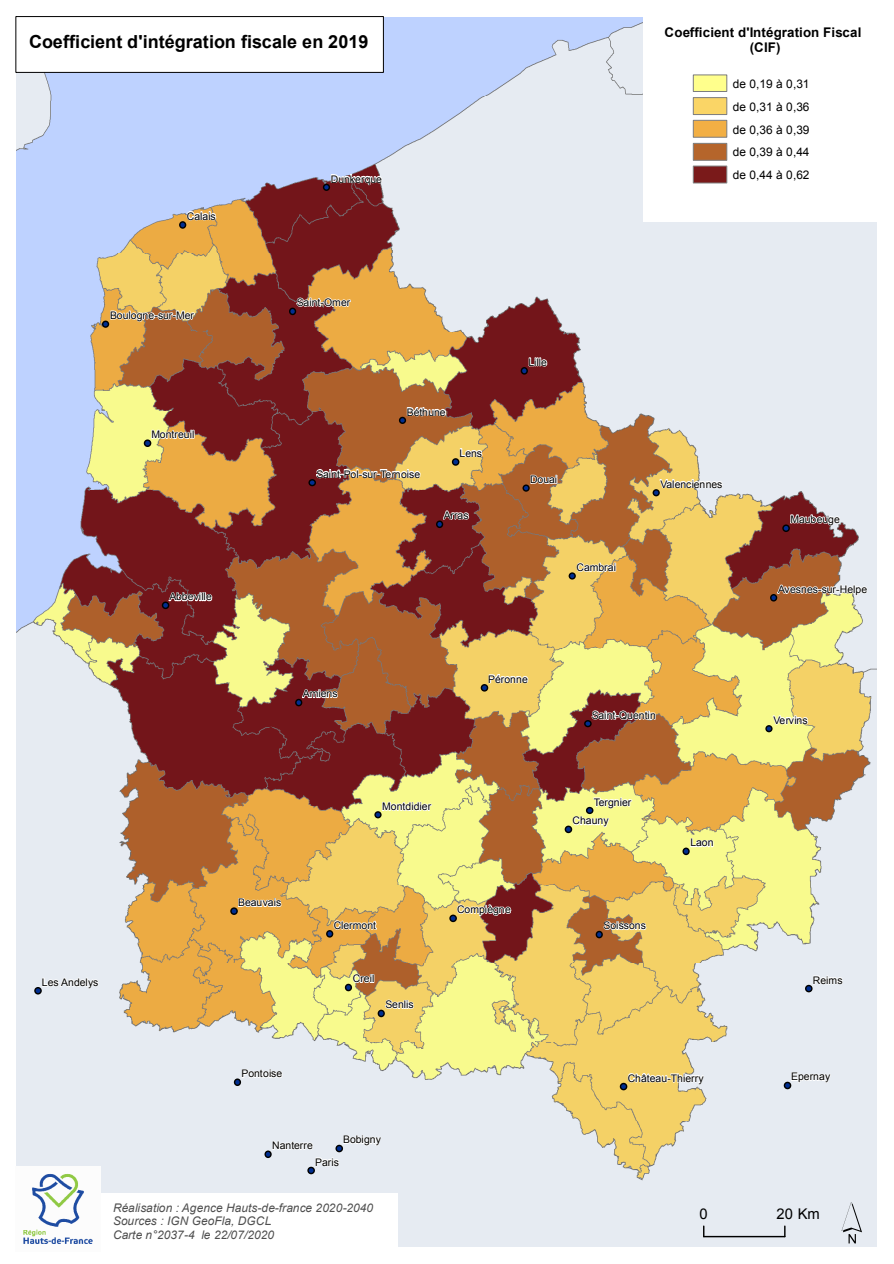
<style>
.page{position:relative;width:894px;height:1264px;background:#fff}
.page>*{position:absolute;margin:0;border:0;box-sizing:border-box;transform-origin:0 0}
.t1{font:59.4px "ESRI North";color:#000}
.t2{font:700 18px "Arial";letter-spacing:.005em;color:#000}
.t3{font:14.7px "Arial";color:#000}
.t4{font:700 13.35px "Arial";letter-spacing:.01em;color:#000}
.t5{font:italic 11.85px/13.8px "Arial";letter-spacing:.005em;color:#4e4e4e}
.t6{font:11.85px/22.8px "Arial";letter-spacing:-.01em;color:#000;text-align:justify}
.t7{font:10.5px "Arial";letter-spacing:-.005em;color:#000}
</style>
<div class="page">
<img style="left:17px;top:17px;width:859px;height:1229px">
<div style="left:34px;top:987px;width:8px;height:7px;border:1px solid #000;border-radius:50%"></div>
<div style="left:307px;top:1166px;width:8px;height:8px;border:1px solid #000;border-radius:50%"></div>
<div style="left:264px;top:1150px;width:7px;height:8px;border:1px solid #000;border-radius:50%"></div>
<div style="left:234px;top:1078px;width:7px;height:8px;border:1px solid #000;border-radius:50%"></div>
<div style="left:520px;top:367px;width:7px;height:7px;border:1px solid #000;border-radius:50%"></div>
<div style="left:399px;top:417px;width:7px;height:7px;border:1px solid #000;border-radius:50%"></div>
<svg style="left:782px;top:525px;width:7px;height:6px"></svg>
<div style="left:782px;top:524px;width:7px;height:8px;border:1px solid #000;border-radius:50%"></div>
<div style="left:179px;top:221px;width:7px;height:8px;border:1px solid #000;border-radius:50%"></div>
<div style="left:652px;top:489px;width:7px;height:7px;border:1px solid #000;border-radius:50%"></div>
<div style="left:451px;top:458px;width:8px;height:8px;border:1px solid #000;border-radius:50%"></div>
<div style="left:436px;top:520px;width:7px;height:8px;border:1px solid #000;border-radius:50%"></div>
<div style="left:568px;top:572px;width:7px;height:7px;border:1px solid #000;border-radius:50%"></div>
<div style="left:323px;top:184px;width:7px;height:7px;border:1px solid #000;border-radius:50%"></div>
<div style="left:522px;top:484px;width:7px;height:7px;border:1px solid #000;border-radius:50%"></div>
<div style="left:102px;top:320px;width:7px;height:8px;border:1px solid #000;border-radius:50%"></div>
<svg style="left:770px;top:594px;width:6px;height:7px"></svg>
<div style="left:769px;top:594px;width:8px;height:7px;border:1px solid #000;border-radius:50%"></div>
<div style="left:308px;top:479px;width:8px;height:7px;border:1px solid #000;border-radius:50%"></div>
<div style="left:144px;top:439px;width:7px;height:8px;border:1px solid #000;border-radius:50%"></div>
<div style="left:295px;top:698px;width:7px;height:8px;border:1px solid #000;border-radius:50%"></div>
<div style="left:345px;top:983px;width:7px;height:8px;border:1px solid #000;border-radius:50%"></div>
<svg style="left:162px;top:602px;width:7px;height:6px"></svg>
<div style="left:162px;top:601px;width:7px;height:8px;border:1px solid #000;border-radius:50%"></div>
<div style="left:230px;top:907px;width:8px;height:7px;border:1px solid #000;border-radius:50%"></div>
<div style="left:449px;top:914px;width:8px;height:8px;border:1px solid #000;border-radius:50%"></div>
<div style="left:374px;top:811px;width:7px;height:7px;border:1px solid #000;border-radius:50%"></div>
<svg style="left:481px;top:684px;width:6px;height:7px"></svg>
<div style="left:480px;top:684px;width:8px;height:7px;border:1px solid #000;border-radius:50%"></div>
<div style="left:326px;top:930px;width:7px;height:7px;border:1px solid #000;border-radius:50%"></div>
<div style="left:619px;top:1082px;width:8px;height:8px;border:1px solid #000;border-radius:50%"></div>
<div style="left:564px;top:825px;width:8px;height:8px;border:1px solid #000;border-radius:50%"></div>
<div style="left:682px;top:847px;width:7px;height:8px;border:1px solid #000;border-radius:50%"></div>
<div style="left:584px;top:720px;width:7px;height:7px;border:1px solid #000;border-radius:50%"></div>
<div style="left:595px;top:930px;width:7px;height:8px;border:1px solid #000;border-radius:50%"></div>
<div style="left:765px;top:725px;width:7px;height:7px;border:1px solid #000;border-radius:50%"></div>
<div style="left:377px;top:1009px;width:8px;height:8px;border:1px solid #000;border-radius:50%"></div>
<div style="left:804px;top:984px;width:8px;height:8px;border:1px solid #000;border-radius:50%"></div>
<div style="left:783px;top:1081px;width:8px;height:8px;border:1px solid #000;border-radius:50%"></div>
<div style="left:289px;top:307px;width:7px;height:8px;border:1px solid #000;border-radius:50%"></div>
<svg style="left:683px;top:837px;width:31px;height:17px"></svg>
<svg style="left:452px;top:447px;width:31px;height:18px"></svg>
<svg style="left:805px;top:974px;width:38px;height:17px"></svg>
<svg style="left:345px;top:972px;width:30px;height:18px"></svg>
<svg style="left:523px;top:474px;width:35px;height:17px"></svg>
<svg style="left:436px;top:508px;width:34px;height:19px"></svg>
<svg style="left:521px;top:356px;width:28px;height:18px"></svg>
<svg style="left:378px;top:998px;width:37px;height:18px"></svg>
<svg style="left:296px;top:686px;width:43px;height:19px"></svg>
<svg style="left:180px;top:210px;width:37px;height:18px"></svg>
<svg style="left:784px;top:1071px;width:48px;height:17px"></svg>
<svg style="left:765px;top:714px;width:44px;height:17px"></svg>
<svg style="left:488px;top:673px;width:41px;height:11px"></svg>
<svg style="left:569px;top:562px;width:47px;height:17px"></svg>
<svg style="left:399px;top:406px;width:48px;height:17px"></svg>
<svg style="left:565px;top:796px;width:68px;height:36px"></svg>
<svg style="left:596px;top:919px;width:51px;height:18px"></svg>
<svg style="left:327px;top:919px;width:51px;height:17px"></svg>
<svg style="left:231px;top:897px;width:51px;height:17px"></svg>
<svg style="left:789px;top:505px;width:52px;height:21px"></svg>
<svg style="left:234px;top:1067px;width:49px;height:18px"></svg>
<svg style="left:265px;top:1134px;width:117px;height:39px"></svg>
<svg style="left:450px;top:903px;width:62px;height:18px"></svg>
<svg style="left:167px;top:589px;width:46px;height:19px"></svg>
<svg style="left:144px;top:421px;width:51px;height:25px"></svg>
<svg style="left:323px;top:173px;width:61px;height:17px"></svg>
<svg style="left:289px;top:296px;width:62px;height:18px"></svg>
<svg style="left:375px;top:794px;width:58px;height:23px"></svg>
<svg style="left:35px;top:974px;width:65px;height:19px"></svg>
<svg style="left:653px;top:478px;width:70px;height:17px"></svg>
<svg style="left:584px;top:709px;width:72px;height:17px"></svg>
<svg style="left:620px;top:1072px;width:84px;height:17px"></svg>
<svg style="left:103px;top:303px;width:93px;height:24px"></svg>
<svg style="left:775px;top:581px;width:93px;height:15px"></svg>
<svg style="left:309px;top:468px;width:113px;height:17px"></svg>
<div style="left:643px;top:16px;width:234px;height:205px;background:#fff"></div>
<svg style="left:702px;top:1226px;width:2px;height:10px"></svg>
<svg style="left:783px;top:1226px;width:2px;height:10px"></svg>
<hr style="left:703px;top:1235px;width:81px;height:2px;background:#000">
<div style="left:98px;top:1193px;width:299px;height:53px;background:#fff"></div>
<div style="left:15px;top:16px;width:368px;height:57px;background:#fff;border:1px solid #000"></div>
<img style="left:17px;top:1166px;width:84px;height:80px">
<div style="left:692px;top:75px;width:35px;height:17px;background:#ffff8c;border:1px solid #7d7d7d"></div>
<div style="left:692px;top:97px;width:35px;height:18px;background:#fad566;border:1px solid #7d7d7d"></div>
<div style="left:692px;top:120px;width:35px;height:18px;background:#f2af44;border:1px solid #7d7d7d"></div>
<div style="left:692px;top:143px;width:35px;height:18px;background:#b5652b;border:1px solid #7d7d7d"></div>
<div style="left:692px;top:166px;width:35px;height:17px;background:#7a1a1a;border:1px solid #7d7d7d"></div>
<p class="t4" style="left:664px;top:23px;width:198px">Coefficient d'Intégration Fiscal</p>
<h2 class="t2" style="left:29px;top:30px;width:341px">Coefficient d'intégration fiscale en 2019</h2>
<p class="t4" style="left:749px;top:38px;width:32px">(CIF)</p>
<p class="t6" style="left:732px;top:72px;width:78px">de 0,19 à 0,31 de 0,31 à 0,36 de 0,36 à 0,39 de 0,39 à 0,44 de 0,44 à 0,62</p>
<p class="t7" style="left:331px;top:172px;width:53px">Dunkerque</p>
<p class="t7" style="left:187px;top:209px;width:30px">Calais</p>
<p class="t7" style="left:110px;top:308px;width:85px">Boulogne-sur-Mer</p>
<p class="t7" style="left:151px;top:428px;width:45px">Montreuil</p>
<p class="t7" style="left:169px;top:590px;width:44px">Abbeville</p>
<p class="t7" style="left:296px;top:295px;width:55px">Saint-Omer</p>
<p class="t7" style="left:406px;top:405px;width:40px">Béthune</p>
<p class="t7" style="left:316px;top:467px;width:105px">Saint-Pol-sur-Ternoise</p>
<p class="t7" style="left:459px;top:446px;width:24px">Lens</p>
<p class="t7" style="left:443px;top:508px;width:27px">Arras</p>
<p class="t7" style="left:528px;top:355px;width:20px">Lille</p>
<p class="t7" style="left:530px;top:473px;width:29px">Douai</p>
<p class="t7" style="left:576px;top:560px;width:41px">Cambrai</p>
<p class="t7" style="left:660px;top:477px;width:64px">Valenciennes</p>
<p class="t7" style="left:303px;top:686px;width:36px">Amiens</p>
<p class="t7" style="left:488px;top:672px;width:41px">Péronne</p>
<p class="t7" style="left:591px;top:708px;width:66px">Saint-Quentin</p>
<p class="t7" style="left:790px;top:512px;width:51px">Maubeuge</p>
<p class="t7" style="left:778px;top:582px;width:90px">Avesnes-sur-Helpe</p>
<p class="t7" style="left:773px;top:713px;width:36px">Vervins</p>
<p class="t7" style="left:42px;top:975px;width:58px">Les Andelys</p>
<p class="t7" style="left:238px;top:895px;width:45px">Beauvais</p>
<p class="t7" style="left:382px;top:799px;width:50px">Montdidier</p>
<p class="t7" style="left:457px;top:902px;width:55px">Compiègne</p>
<p class="t7" style="left:593px;top:795px;width:39px">Tergnier</p>
<p class="t7" style="left:572px;top:814px;width:38px">Chauny</p>
<p class="t7" style="left:333px;top:918px;width:44px">Clermont</p>
<p class="t7" style="left:603px;top:918px;width:44px">Soissons</p>
<p class="t7" style="left:690px;top:835px;width:25px">Laon</p>
<p class="t7" style="left:353px;top:971px;width:23px">Creil</p>
<p class="t7" style="left:812px;top:973px;width:31px">Reims</p>
<p class="t7" style="left:385px;top:997px;width:30px">Senlis</p>
<p class="t7" style="left:241px;top:1066px;width:42px">Pontoise</p>
<p class="t7" style="left:272px;top:1138px;width:42px">Nanterre</p>
<p class="t7" style="left:343px;top:1132px;width:39px">Bobigny</p>
<p class="t7" style="left:315px;top:1154px;width:25px">Paris</p>
<p class="t5" style="left:113px;top:1200px;width:261px">Réalisation : Agence Hauts-de-france 2020-2040<br>Sources : IGN GeoFla, DGCL<br>Carte n°2037-4 le 22/07/2020</p>
<p class="t7" style="left:627px;top:1071px;width:77px">Château-Thierry</p>
<p class="t7" style="left:791px;top:1069px;width:41px">Epernay</p>
<h3 class="t3" style="left:699px;top:1203px;width:10px">0</h3>
<h3 class="t3" style="left:776px;top:1203px;width:45px">20 Km</h3>
<h1 class="t1" style="left:841px;top:1188px;width:22px">´</h1>
</div>
